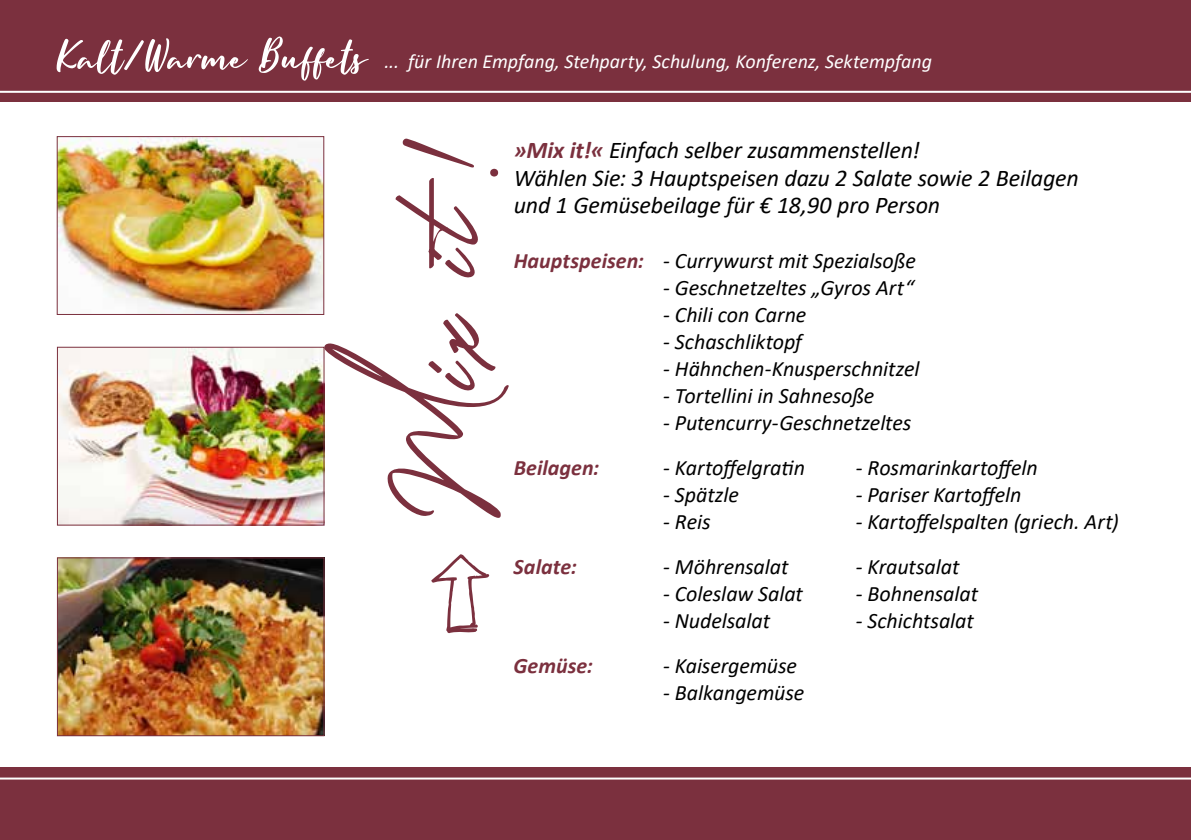
<style>
.page{position:relative;width:1191px;height:840px;background:#fff}
.page>*{position:absolute;margin:0;border:0;box-sizing:border-box;transform-origin:0 0}
.t1{font:italic 24px/27.4px "Calibri";letter-spacing:-.01em;color:#000}
.t2{font:italic 22px "Calibri";letter-spacing:-.005em;color:#000}
.t3{font:italic 700 22px "Calibri";color:#7b303e}
.t4{font:italic 20px "Calibri";color:#fff}
.s1{font-weight:700;color:#7b303e}
</style>
<div class="page">
<div style="left:0;top:0;width:1191px;height:839px;background:#7b303e"></div>
<hr style="left:0;top:91px;width:1191px;height:2px;background:#fff">
<hr style="left:0;top:777px;width:1191px;height:2px;background:#fff">
<div style="left:0;top:102px;width:1191px;height:663px;background:#fff"></div>
<img style="left:59px;top:348px;width:263px;height:175px">
<div style="left:57px;top:346px;width:267px;height:179px;border:1px solid #7b303e"></div>
<img style="left:59px;top:559px;width:263px;height:174px">
<div style="left:57px;top:557px;width:267px;height:178px;border:1px solid #7b303e"></div>
<img style="left:59px;top:138px;width:263px;height:175px">
<div style="left:57px;top:136px;width:267px;height:179px;border:1px solid #7b303e"></div>
<svg style="left:324px;top:138px;width:185px;height:494px"></svg>
<svg style="left:57px;top:36px;width:312px;height:45px"></svg>
<p class="t4" style="left:384px;top:48px;width:549px">... für Ihren Empfang, Stehparty, Schulung, Konferenz, Sektempfang</p>
<p class="t1" style="left:513px;top:136px;width:566px"><span class="s1">»Mix it!«</span> Einfach selber zusammenstellen!<br>Wählen Sie: 3 Hauptspeisen dazu 2 Salate sowie 2 Beilagen und 1 Gemüsebeilage für € 18,90 pro Person</p>
<p class="t2" style="left:513px;top:245px;width:404px"><span class="s1">Hauptspeisen:</span> - Currywurst mit Spezialsoße</p>
<p class="t2" style="left:663px;top:272px;width:252px">- Geschnetzeltes „Gyros Art“</p>
<p class="t2" style="left:663px;top:299px;width:145px">- Chili con Carne</p>
<p class="t2" style="left:663px;top:326px;width:140px">- Schaschliktopf</p>
<p class="t2" style="left:663px;top:353px;width:258px">- Hähnchen-Knusperschnitzel</p>
<p class="t2" style="left:663px;top:380px;width:213px">- Tortellini in Sahnesoße</p>
<p class="t2" style="left:663px;top:407px;width:249px">- Putencurry-Geschnetzeltes</p>
<p class="t3" style="left:513px;top:452px;width:87px">Beilagen:</p>
<p class="t2" style="left:663px;top:452px;width:143px">- Kartoffelgratin</p>
<p class="t2" style="left:856px;top:452px;width:183px">- Rosmarinkartoffeln</p>
<p class="t2" style="left:663px;top:479px;width:77px">- Spätzle</p>
<p class="t2" style="left:856px;top:479px;width:167px">- Pariser Kartoffeln</p>
<p class="t2" style="left:663px;top:506px;width:49px">- Reis</p>
<p class="t2" style="left:856px;top:506px;width:264px">- Kartoffelspalten (griech. Art)</p>
<p class="t3" style="left:513px;top:551px;width:65px">Salate:</p>
<p class="t2" style="left:663px;top:551px;width:127px">- Möhrensalat</p>
<p class="t2" style="left:855px;top:551px;width:105px">- Krautsalat</p>
<p class="t2" style="left:663px;top:578px;width:141px">- Coleslaw Salat</p>
<p class="t2" style="left:855px;top:578px;width:124px">- Bohnensalat</p>
<p class="t2" style="left:663px;top:605px;width:108px">- Nudelsalat</p>
<p class="t2" style="left:855px;top:605px;width:120px">- Schichtsalat</p>
<p class="t3" style="left:513px;top:650px;width:81px">Gemüse:</p>
<p class="t2" style="left:663px;top:650px;width:135px">- Kaisergemüse</p>
<p class="t2" style="left:663px;top:677px;width:143px">- Balkangemüse</p>
</div>
